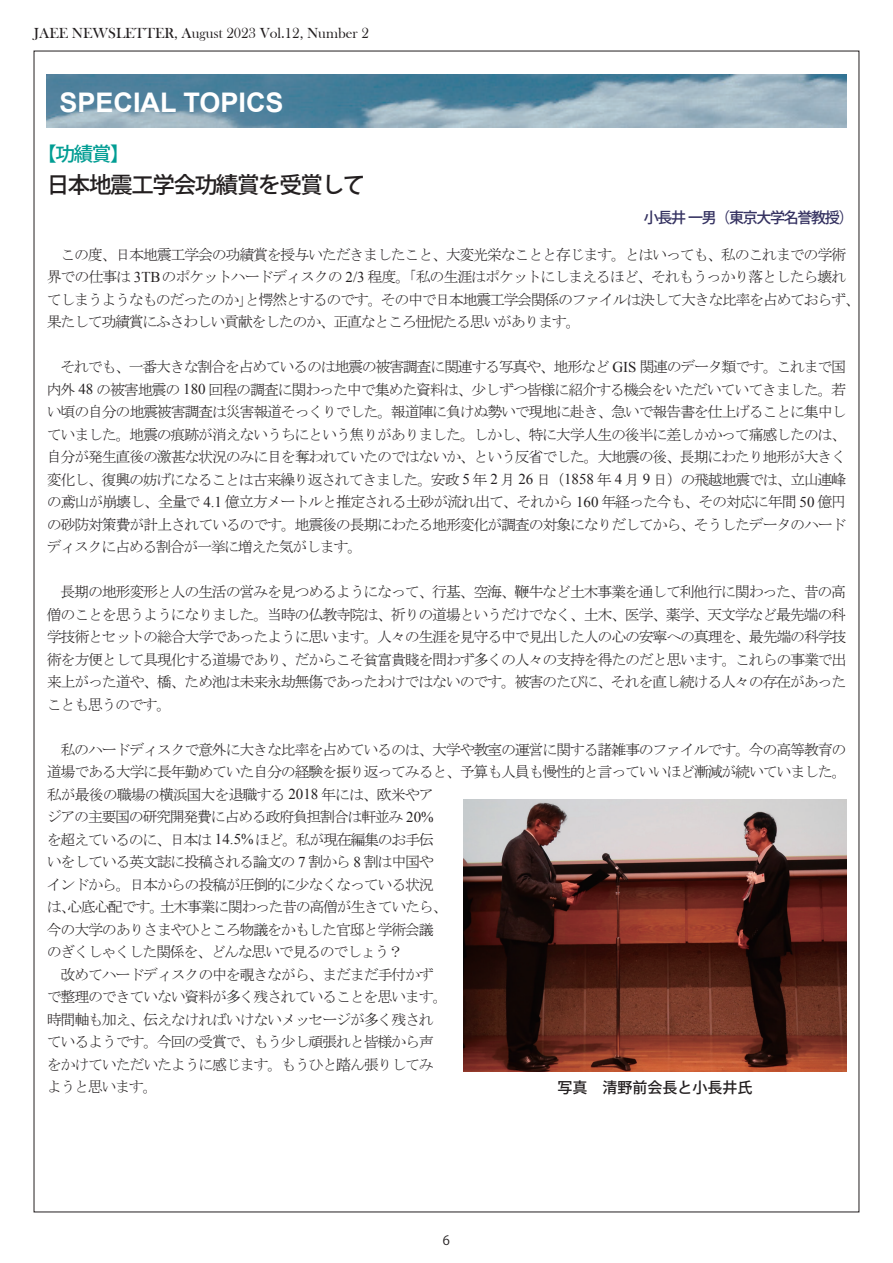
<style>
.page{position:relative;width:893px;height:1263px;background:#fff}
.page>*{position:absolute;margin:0;border:0;box-sizing:border-box;transform-origin:0 0}
.t1{font:700 27px "Arial";color:#fff}
.t2{font:500 22.5px "Koz Go Pro";letter-spacing:-.06em;color:#231f20}
.t3{font:500 19.5px "Koz Go Pro";color:#009d93}
.t4{font:15px/22.5px "MS Mincho";letter-spacing:-.08em;color:#231f20;text-align:justify}
.t5{font:15px "Bask Old Face";color:#231f20}
.t6{font:500 15px "Koz Go Pro";letter-spacing:-.09em;color:#353261}
.t7{font:500 15px "Koz Go Pro";color:#231f20}
.t8{font:12.9px "Koz Go Pro";color:#231f20}
.s1{font-family:"Times New Roman"}
</style>
<div class="page">
<img style="left:47px;top:74px;width:799px;height:54px">
<img style="left:463px;top:799px;width:383px;height:272px">
<p class="t5" style="left:34px;top:25px;width:336px">JAEE NEWSLETTER, August 2023 Vol.12, Number 2</p>
<h1 class="t1" style="left:60px;top:84px;width:226px">SPECIAL TOPICS</h1>
<h3 class="t3" style="left:37px;top:141px;width:94px">【功績賞】</h3>
<h2 class="t2" style="left:47px;top:171px;width:320px">日本地震工学会功績賞を受賞して</h2>
<p class="t6" style="left:644px;top:207px;width:211px">小長井 一男（東京大学名誉教授）</p>
<p class="t4" style="left:47px;top:243px;width:815px;text-align:left;text-indent:14px">この度、日本地震工学会の功績賞を授与いただきましたこと、大変光栄なことと存じます。とはいっても、私のこれまでの学術界での仕事は <span class="s1">3TB</span>のポケットハードディスクの <span class="s1">2/3</span> 程度。「私の生涯はポケットにしまえるほど、それもうっかり落としたら壊れてしまうようなものだったのか」と愕然とするのです。その中で日本地震工学会関係のファイルは決して大きな比率を占めておらず、果たして功績賞にふさわしい貢献をしたのか、正直なところ忸怩たる思いがあります。</p>
<p class="t4" style="left:47px;top:356px;width:801px;text-indent:14px">それでも、一番大きな割合を占めているのは地震の被害調査に関連する写真や、地形など <span class="s1">GIS</span> 関連のデータ類です。これまで国内外 <span class="s1">48</span> の被害地震の <span class="s1">180</span> 回程の調査に関わった中で集めた資料は、少しずつ皆様に紹介する機会をいただいていてきました。若い頃の自分の地震被害調査は災害報道そっくりでした。報道陣に負けぬ勢いで現地に赴き、急いで報告書を仕上げることに集中していました。地震の痕跡が消えないうちにという焦りがありました。しかし、特に大学人生の後半に差しかかって痛感したのは、自分が発生直後の激甚な状況のみに目を奪われていたのではないか、という反省でした。大地震の後、長期にわたり地形が大きく変化し、復興の妨げになることは古来繰り返されてきました。安政 <span class="s1">5</span> 年 <span class="s1">2</span> 月 <span class="s1">26</span> 日（<span class="s1">1858</span> 年 <span class="s1">4</span> 月 <span class="s1">9</span> 日）の飛越地震では、立山連峰の鳶山が崩壊し、全量で <span class="s1">4.1</span> 億立方メートルと推定される土砂が流れ出て、それから <span class="s1">160</span> 年経った今も、その対応に年間 <span class="s1">50</span> 億円の砂防対策費が計上されているのです。地震後の長期にわたる地形変化が調査の対象になりだしてから、そうしたデータのハードディスクに占める割合が一挙に増えた気がします。</p>
<p class="t4" style="left:47px;top:581px;width:801px;text-indent:14px">長期の地形変形と人の生活の営みを見つめるようになって、行基、空海、鞭牛など土木事業を通して利他行に関わった、昔の高僧のことを思うようになりました。当時の仏教寺院は、祈りの道場というだけでなく、土木、医学、薬学、天文学など最先端の科学技術とセットの総合大学であったように思います。人々の生涯を見守る中で見出した人の心の安寧への真理を、最先端の科学技術を方便として具現化する道場であり、だからこそ貧富貴賤を問わず多くの人々の支持を得たのだと思います。これらの事業で出来上がった道や、橋、ため池は未来永劫無傷であったわけではないのです。被害のたびに、それを直し続ける人々の存在があったことも思うのです。</p>
<p class="t4" style="left:60px;top:738px;width:787px">私のハードディスクで意外に大きな比率を占めているのは、大学や教室の運営に関する諸雑事のファイルです。今の高等教育の</p>
<p class="t4" style="left:47px;top:761px;width:801px">道場である大学に長年勤めていた自分の経験を振り返ってみると、予算も人員も慢性的と言っていいほど漸減が続いていました。</p>
<p class="t4" style="left:47px;top:783px;width:388px">私が最後の職場の横浜国大を退職する <span class="s1">2018</span> 年には、欧米やア</p>
<p class="t4" style="left:47px;top:806px;width:388px">ジアの主要国の研究開発費に占める政府負担割合は軒並み <span class="s1">20%</span></p>
<p class="t4" style="left:47px;top:828px;width:388px">を超えているのに、日本は <span class="s1">14.5%</span> ほど。私が現在編集のお手伝</p>
<p class="t4" style="left:47px;top:851px;width:388px">いをしている英文誌に投稿される論文の <span class="s1">7</span> 割から <span class="s1">8</span> 割は中国や</p>
<p class="t4" style="left:47px;top:873px;width:389px">インドから。日本からの投稿が圧倒的に少なくなっている状況</p>
<p class="t4" style="left:47px;top:896px;width:402px">は、心底心配です。土木事業に関わった昔の高僧が生きていたら、</p>
<p class="t4" style="left:47px;top:918px;width:388px">今の大学のありさまやひところ物議をかもした官邸と学術会議</p>
<p class="t4" style="left:47px;top:941px;width:358px">のぎくしゃくした関係を、どんな思いで見るのでしょう？</p>
<p class="t4" style="left:60px;top:963px;width:375px">改めてハードディスクの中を覗きながら、まだまだ手付かず</p>
<p class="t4" style="left:47px;top:986px;width:402px">で整理のできていない資料が多く残されていることを思います。</p>
<p class="t4" style="left:47px;top:1008px;width:389px">時間軸も加え、伝えなければいけないメッセージが多く残され</p>
<p class="t4" style="left:47px;top:1031px;width:388px">ているようです。今回の受賞で、もう少し頑張れと皆様から声</p>
<p class="t4" style="left:47px;top:1053px;width:389px">をかけていただいたように感じます。もうひと踏ん張りしてみ</p>
<p class="t4" style="left:47px;top:1076px;width:112px">ようと思います。</p>
<p class="t7" style="left:557px;top:1078px;width:196px">写真　清野前会長と小長井氏</p>
<p class="t8" style="left:443px;top:1231px;width:9px">6</p>
</div>
